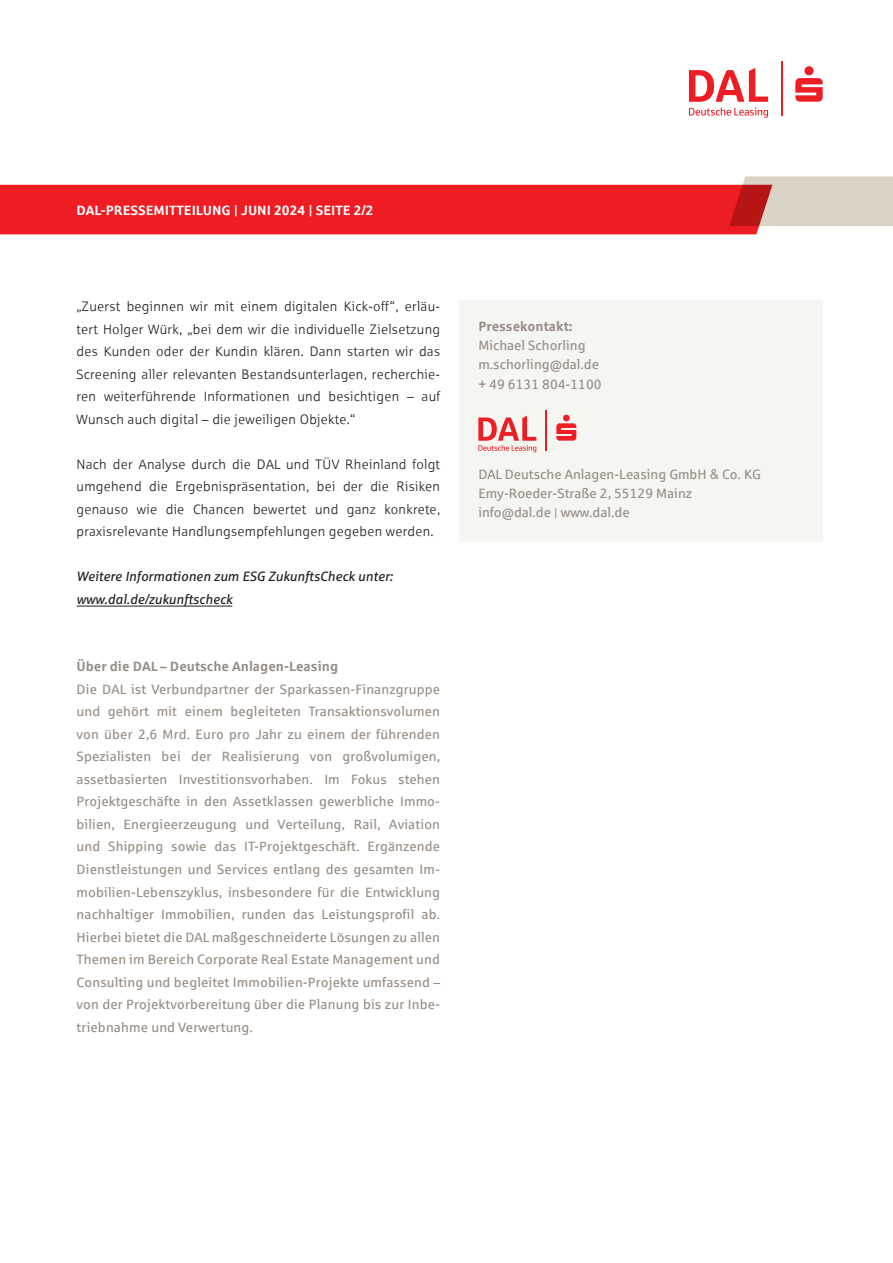
<style>
.page{position:relative;width:893px;height:1263px;background:#fff}
.page>*{position:absolute;margin:0;border:0;box-sizing:border-box;transform-origin:0 0}
.t1{font:13.5px/22.5px "Sparkasse Rg";color:#988d84}
.t2{font:13.5px/22.5px "Sparkasse Lt";letter-spacing:.02em;color:#231f20;text-align:justify}
.t3{font:italic 13.5px/22.5px "Sparkasse Rg";color:#231f20}
.t4{font:700 13.5px "Sparkasse Rg";color:#988d84}
.t5{font:700 13.5px "Sparkasse Rg";color:#fff}
.s1{font-size:12px}
</style>
<div class="page">
<svg style="left:0;top:176px;width:893px;height:58px;background:#ec5557"></svg>
<hr style="left:77px;top:606px;width:155px;height:1px;background:#231f20">
<div style="left:459px;top:300px;width:364px;height:241px;background:#f5f5f2"></div>
<hr style="left:546px;top:411px;width:1px;height:40px;background:#ee1d23">
<svg style="left:556px;top:415px;width:20px;height:26px"></svg>
<svg style="left:478px;top:416px;width:58px;height:36px"></svg>
<hr style="left:781px;top:61px;width:2px;height:54px;background:#ee1d23">
<svg style="left:795px;top:66px;width:28px;height:36px"></svg>
<svg style="left:689px;top:68px;width:79px;height:50px"></svg>
<p class="t5" style="left:77px;top:201px;width:299px">DAL-PRESSEMITTEILUNG | JUNI 2024 | SEITE 2/2</p>
<p class="t2" style="left:77px;top:295px;width:365px">„Zuerst beginnen wir mit einem digitalen Kick-off“, erläu&shy;tert Holger Würk, „bei dem wir die individuelle Zielsetzung des Kunden oder der Kundin klären. Dann starten wir das Screening aller relevanten Bestandsunterlagen, recherchie&shy;ren weiterführende Informationen und besichtigen – auf Wunsch auch digital – die jeweiligen Objekte.“</p>
<p class="t2" style="left:77px;top:453px;width:365px">Nach der Analyse durch die DAL und TÜV Rheinland folgt umgehend die Ergebnispräsentation, bei der die Risiken genauso wie die Chancen bewertet und ganz konkrete, praxisrelevante Handlungsempfehlungen gegeben werden.</p>
<p class="t3" style="left:77px;top:565px;width:318px">Weitere Informationen zum ESG ZukunftsCheck unter: www.dal.de/zukunftscheck</p>
<p class="t4" style="left:77px;top:658px;width:263px">Über die DAL – Deutsche Anlagen-Leasing</p>
<p class="t1" style="left:77px;top:678px;width:365px;text-align:justify">Die DAL ist Verbundpartner der Sparkassen-Finanzgruppe und gehört mit einem begleiteten Transaktionsvolumen von über 2,6 Mrd. Euro pro Jahr zu einem der führenden Spezialisten bei der Realisierung von großvolumigen, assetbasierten Investitionsvorhaben. Im Fokus stehen Projektgeschäfte in den Assetklassen gewerbliche Immo&shy;bilien, Energieerzeugung und Verteilung, Rail, Aviation und Shipping sowie das IT-Projektgeschäft. Ergänzende Dienstleistungen und Services entlang des gesamten Im&shy;mobilien-Lebenszyklus, insbesondere für die Entwicklung nachhaltiger Immobilien, runden das Leistungsprofil ab.<br>Hierbei bietet die DAL maßgeschneiderte Lösungen zu allen Themen im Bereich Corporate Real Estate Management und Consulting und begleitet Immobilien-Projekte umfassend – von der Projektvorbereitung über die Planung bis zur Inbe&shy;triebnahme und Verwertung.</p>
<p class="t4" style="left:478px;top:318px;width:96px">Pressekontakt:</p>
<p class="t1" style="left:478px;top:336px;width:125px;line-height:19.2px">Michael Schorling m.schorling@dal.de + 49 6131 804-1100</p>
<p class="t1" style="left:478px;top:464px;width:284px;line-height:19.2px">DAL Deutsche Anlagen-Leasing GmbH &amp; Co. KG<br>Emy-Roeder-Straße 2, 55129 Mainz info@dal.de <span class="s1">|</span> www.dal.de</p>
</div>
